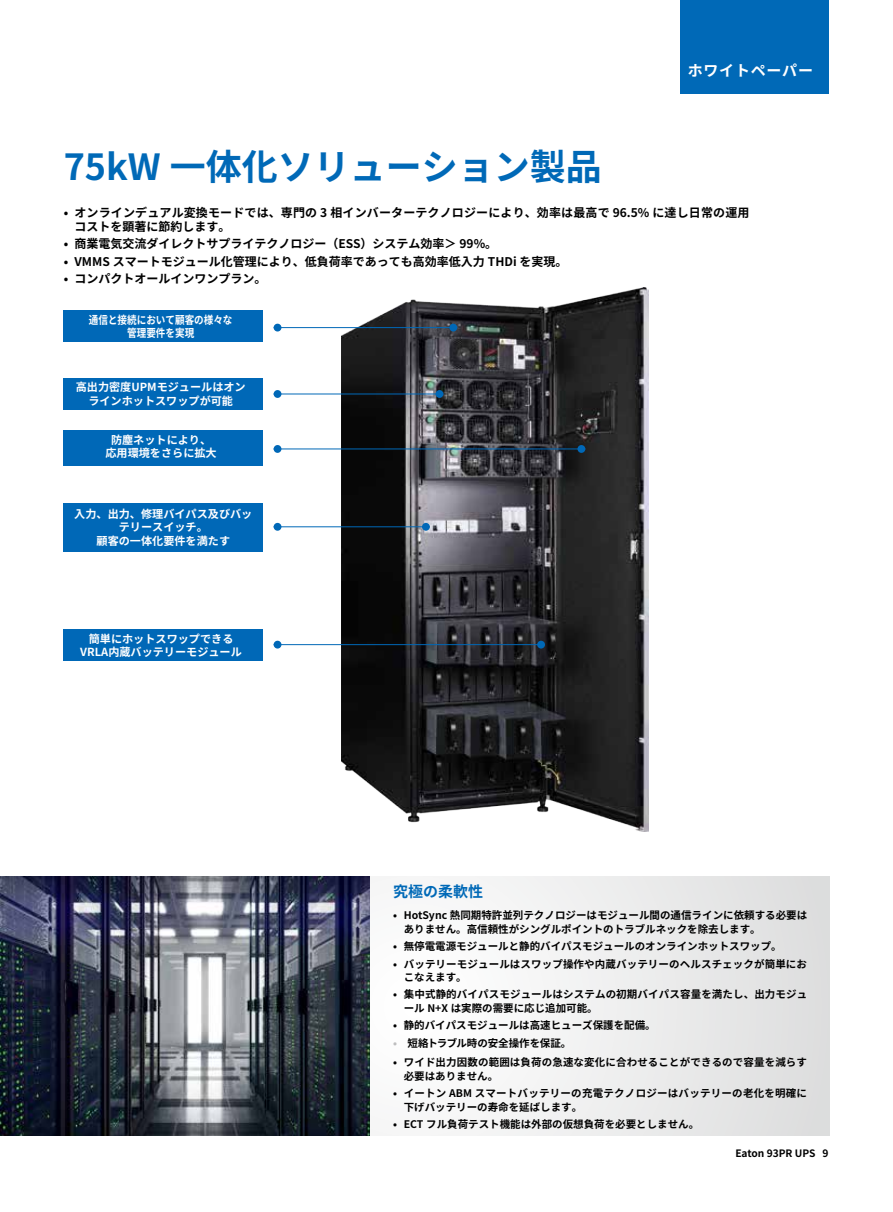
<style>
.page{position:relative;width:893px;height:1212px;background:#fff}
.page>*{position:absolute;margin:0;border:0;box-sizing:border-box;transform-origin:0 0}
.t1{font:700 36px "Noto Sans CJ Kjp";color:#0069b7}
.t2{font:700 15px "Noto Sans CJ Kjp";letter-spacing:.05em;color:#fff}
.t3{font:700 15px "Noto Sans CJ Kjp";color:#0069b7}
.t4{font:700 12px/13.5px "Noto Sans CJ Kjp";color:#000}
.t5{font:700 11.1px/13.4px "Noto Sans CJ Kjp";color:#fff;text-align:center}
.t6{font:700 11.1px/13.4px "Noto Sans CJ Kjp";color:#fff;text-align:center;scale:.86 1}
.t7{font:700 10.5px/13.5px "Noto Sans CJ Kjp";color:#000}
.t8{font:700 10.5px/13.5px "Noto Sans CJ Kjp";letter-spacing:.02em;color:#000}
.t9{font:700 10.2px "Noto Sans CJ Kjp";color:#000}
.s1{color:#bebebf}
</style>
<div class="page">
<div style="left:680px;top:0;width:148px;height:93px;background:#0069b7"></div>
<img style="left:341px;top:288px;width:307px;height:544px">
<div style="left:64px;top:310px;width:199px;height:31px;background:#0068b7"></div>
<div style="left:64px;top:430px;width:199px;height:35px;background:#0068b7"></div>
<div style="left:64px;top:378px;width:199px;height:32px;background:#0068b7"></div>
<div style="left:64px;top:503px;width:199px;height:49px;background:#0068b7"></div>
<div style="left:64px;top:629px;width:199px;height:31px;background:#0068b7"></div>
<div style="left:274px;top:324px;width:7px;height:7px;background:#0068b7;border-radius:50%"></div>
<div style="left:449px;top:324px;width:8px;height:7px;background:#0068b7;border-radius:50%"></div>
<div style="left:274px;top:390px;width:7px;height:8px;background:#0068b7;border-radius:50%"></div>
<div style="left:436px;top:390px;width:7px;height:8px;background:#0068b7;border-radius:50%"></div>
<div style="left:274px;top:445px;width:7px;height:8px;background:#0068b7;border-radius:50%"></div>
<div style="left:577px;top:445px;width:8px;height:8px;background:#0068b7;border-radius:50%"></div>
<div style="left:274px;top:523px;width:7px;height:8px;background:#0068b7;border-radius:50%"></div>
<div style="left:422px;top:523px;width:8px;height:8px;background:#0068b7;border-radius:50%"></div>
<div style="left:274px;top:641px;width:7px;height:7px;background:#0068b7;border-radius:50%"></div>
<div style="left:537px;top:641px;width:8px;height:7px;background:#0068b7;border-radius:50%"></div>
<hr style="left:274px;top:327px;width:183px;height:1px;background:#0068b7">
<hr style="left:274px;top:394px;width:169px;height:1px;background:#0068b7">
<hr style="left:274px;top:449px;width:311px;height:1px;background:#0068b7">
<hr style="left:274px;top:526px;width:156px;height:1px;background:#0068b7">
<hr style="left:274px;top:644px;width:271px;height:1px;background:#0068b7">
<svg style="left:475px;top:876px;width:354px;height:260px"></svg>
<img style="left:0;top:876px;width:370px;height:260px">
<h2 class="t2" style="left:688px;top:62px;width:127px">ホワイトペーパー</h2>
<h1 class="t1" style="left:64px;top:146px;width:540px">75kW 一体化ソリューション製品</h1>
<p class="t4" style="left:74px;top:206px;width:677px;text-indent:-11px">• オンラインデュアル変換モードでは、専門の 3 相インバーターテクノロジーにより、効率は最高で 96.5% に達し日常の運用コストを顕著に節約します。</p>
<p class="t4" style="left:64px;top:237px;width:435px">• 商業電気交流ダイレクトサプライテクノロジー（ESS）システム効率＞ 99%。</p>
<p class="t4" style="left:64px;top:255px;width:505px">• VMMS スマートモジュール化管理により、低負荷率であっても高効率低入力 THDi を実現。</p>
<p class="t4" style="left:64px;top:272px;width:204px">• コンパクトオールインワンプラン。</p>
<p class="t6" style="left:89px;top:313px;width:169px">通信と接続において顧客の様々な管理要件を実現</p>
<p class="t5" style="left:76px;top:381px;width:171px">高出力密度UPMモジュールはオンラインホットスワップが可能</p>
<p class="t5" style="left:105px;top:433px;width:113px">防塵ネットにより、応用環境をさらに拡大</p>
<p class="t5" style="left:74px;top:507px;width:180px">入力、出力、修理バイパス及びバッテリースイッチ。<br>顧客の一体化要件を満たす</p>
<p class="t5" style="left:80px;top:632px;width:163px">簡単にホットスワップできる<br>VRLA内蔵バッテリーモジュール</p>
<h2 class="t3" style="left:393px;top:883px;width:91px">究極の柔軟性</h2>
<p class="t7" style="left:404px;top:909px;width:405px;text-indent:-11px">• HotSync 熱同期特許並列テクノロジーはモジュール間の通信ラインに依頼する必要はありません。高信頼性がシングルポイントのトラブルネックを除去します。</p>
<p class="t7" style="left:393px;top:940px;width:390px">• 無停電電源モジュールと静的バイパスモジュールのオンラインホットスワップ。</p>
<p class="t7" style="left:404px;top:957px;width:405px;text-indent:-11px">• バッテリーモジュールはスワップ操作や内蔵バッテリーのヘルスチェックが簡単におこなえます。</p>
<p class="t7" style="left:404px;top:988px;width:405px;text-indent:-11px">• 集中式静的バイパスモジュールはシステムの初期バイパス容量を満たし、出力モジュール N+X は実際の需要に応じ追加可能。</p>
<p class="t7" style="left:393px;top:1017px;width:264px;line-height:17.2px">• 静的バイパスモジュールは高速ヒューズ保護を配備。<span class="s1">•　</span>短絡トラブル時の安全操作を保証。</p>
<p class="t7" style="left:404px;top:1056px;width:405px;text-indent:-11px">• ワイド出力因数の範囲は負荷の急速な変化に合わせることができるので容量を減らす必要はありません。</p>
<p class="t8" style="left:404px;top:1087px;width:405px;text-indent:-11px">• イートン ABM スマートバッテリーの充電テクノロジーはバッテリーの老化を明確に下げバッテリーの寿命を延ばします。</p>
<p class="t7" style="left:393px;top:1118px;width:308px">• ECT フル負荷テスト機能は外部の仮想負荷を必要としません。</p>
<p class="t9" style="left:735px;top:1148px;width:95px">Eaton 93PR UPS 9</p>
</div>
